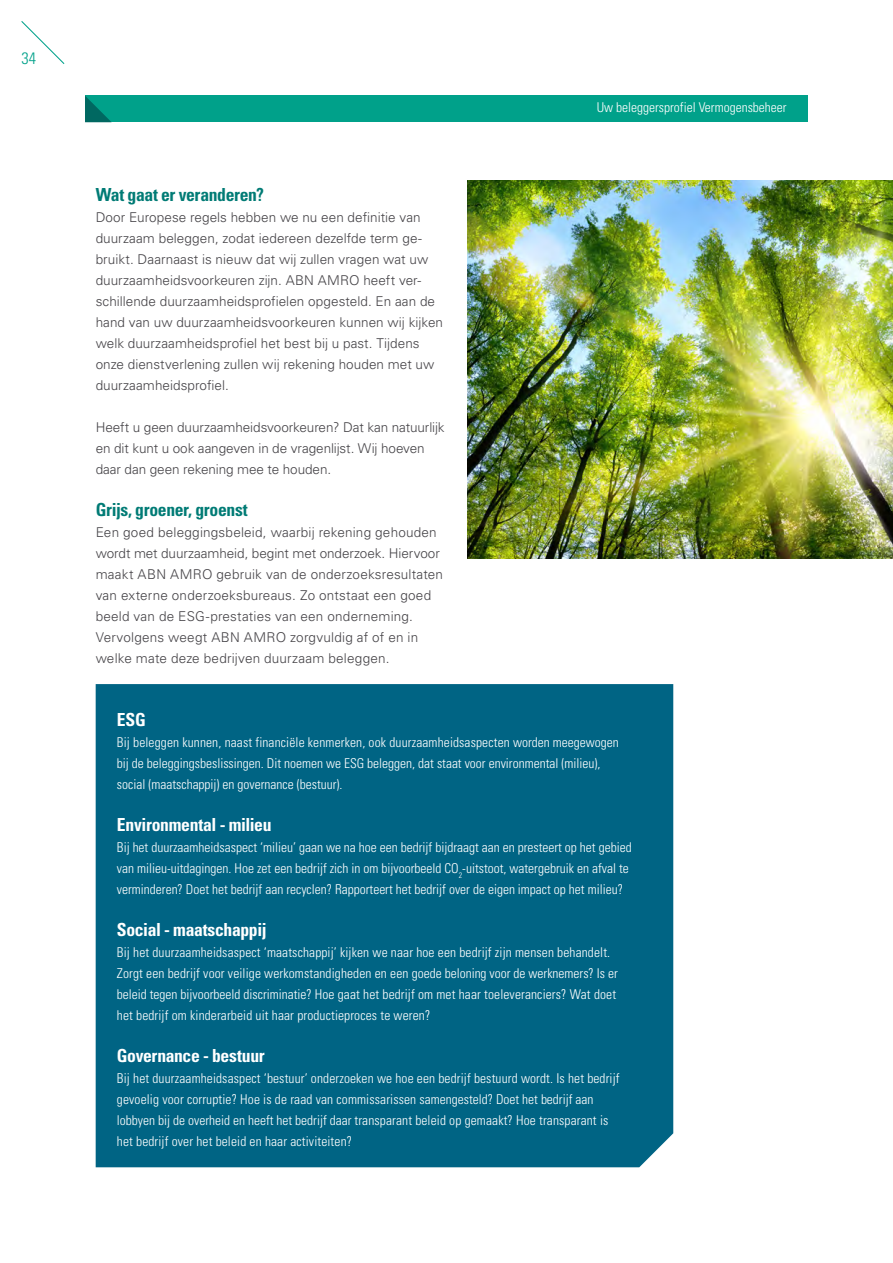
<style>
.page{position:relative;width:893px;height:1263px;background:#fff}
.page>*{position:absolute;margin:0;border:0;box-sizing:border-box;transform-origin:0 0}
.t1{font:700 condensed 18px "Univers LT Std";letter-spacing:-.02em;color:#fff}
.t2{font:700 condensed 18px "Univers LT Std";letter-spacing:-.02em;color:#007b75}
.t3{font:300 condensed 16.5px "Univers LT Std";color:#00a18a}
.t4{font:300 condensed 13.5px/21px "Univers LT Std";color:#fff}
.t5{font:300 13.5px/21px "Univers LT Std";letter-spacing:.005em;color:#454347}
</style>
<div class="page">
<img style="left:468px;top:180px;width:425px;height:378px">
<svg style="left:21px;top:21px;width:44px;height:43px"></svg>
<div style="left:96px;top:684px;width:577px;height:483px;background:#006484"></div>
<div style="left:85px;top:96px;width:723px;height:26px;background:#00a18a"></div>
<svg style="left:85px;top:96px;width:26px;height:26px"></svg>
<p class="t3" style="left:22px;top:48px;width:16px">34</p>
<h1 class="t2" style="left:96px;top:184px;width:170px">Wat gaat er veranderen?</h1>
<p class="t5" style="left:96px;top:207px;width:349px">Door Europese regels hebben we nu een definitie van duurzaam beleggen, zodat iedereen dezelfde term ge&shy;bruikt. Daarnaast is nieuw dat wij zullen vragen wat uw duurzaamheidsvoorkeuren zijn. ABN AMRO heeft ver&shy;schillende duurzaamheidsprofielen opgesteld. En aan de hand van uw duurzaamheidsvoorkeuren kunnen wij kijken welk duurzaamheidsprofiel het best bij u past. Tijdens onze dienstverlening zullen wij rekening houden met uw duurzaamheidsprofiel.</p>
<p class="t5" style="left:96px;top:417px;width:351px">Heeft u geen duurzaamheidsvoorkeuren? Dat kan natuurlijk en dit kunt u ook aangeven in de vragenlijst. Wij hoeven daar dan geen rekening mee te houden.</p>
<h1 class="t2" style="left:96px;top:499px;width:154px">Grijs, groener, groenst</h1>
<p class="t5" style="left:96px;top:522px;width:349px">Een goed beleggingsbeleid, waarbij rekening gehouden wordt met duurzaamheid, begint met onderzoek. Hiervoor maakt ABN AMRO gebruik van de onderzoeksresultaten van externe onderzoeksbureaus. Zo ontstaat een goed beeld van de ESG-prestaties van een onderneming.<br>Vervolgens weegt ABN AMRO zorgvuldig af of en in welke mate deze bedrijven duurzaam beleggen.</p>
<p class="t4" style="left:597px;top:97px;width:191px">Uw beleggersprofiel Vermogensbeheer</p>
<h1 class="t1" style="left:117px;top:709px;width:31px">ESG</h1>
<p class="t4" style="left:117px;top:732px;width:503px">Bij beleggen kunnen, naast financiële kenmerken, ook duurzaamheidsaspecten worden meegewogen bij de beleggingsbeslissingen. Dit noemen we ESG beleggen, dat staat voor environmental (milieu), social (maatschappij) en governance (bestuur).</p>
<h1 class="t1" style="left:117px;top:814px;width:156px">Environmental - milieu</h1>
<p class="t4" style="left:117px;top:837px;width:516px">Bij het duurzaamheidsaspect ‘milieu’ gaan we na hoe een bedrijf bijdraagt aan en presteert op het gebied van milieu-uitdagingen. Hoe zet een bedrijf zich in om bijvoorbeeld CO<sub>2</sub>-uitstoot, watergebruik en afval te verminderen? Doet het bedrijf aan recyclen? Rapporteert het bedrijf over de eigen impact op het milieu?</p>
<h1 class="t1" style="left:117px;top:919px;width:151px">Social - maatschappij</h1>
<p class="t4" style="left:117px;top:942px;width:502px">Bij het duurzaamheidsaspect ‘maatschappij’ kijken we naar hoe een bedrijf zijn mensen behandelt.<br>Zorgt een bedrijf voor veilige werkomstandigheden en een goede beloning voor de werknemers? Is er beleid tegen bijvoorbeeld discriminatie? Hoe gaat het bedrijf om met haar toeleveranciers? Wat doet het bedrijf om kinderarbeid uit haar productieproces te weren?</p>
<h1 class="t1" style="left:117px;top:1045px;width:149px">Governance - bestuur</h1>
<p class="t4" style="left:117px;top:1068px;width:504px">Bij het duurzaamheidsaspect ‘bestuur’ onderzoeken we hoe een bedrijf bestuurd wordt. Is het bedrijf gevoelig voor corruptie? Hoe is de raad van commissarissen samengesteld? Doet het bedrijf aan lobbyen bij de overheid en heeft het bedrijf daar transparant beleid op gemaakt? Hoe transparant is het bedrijf over het beleid en haar activiteiten?</p>
</div>
